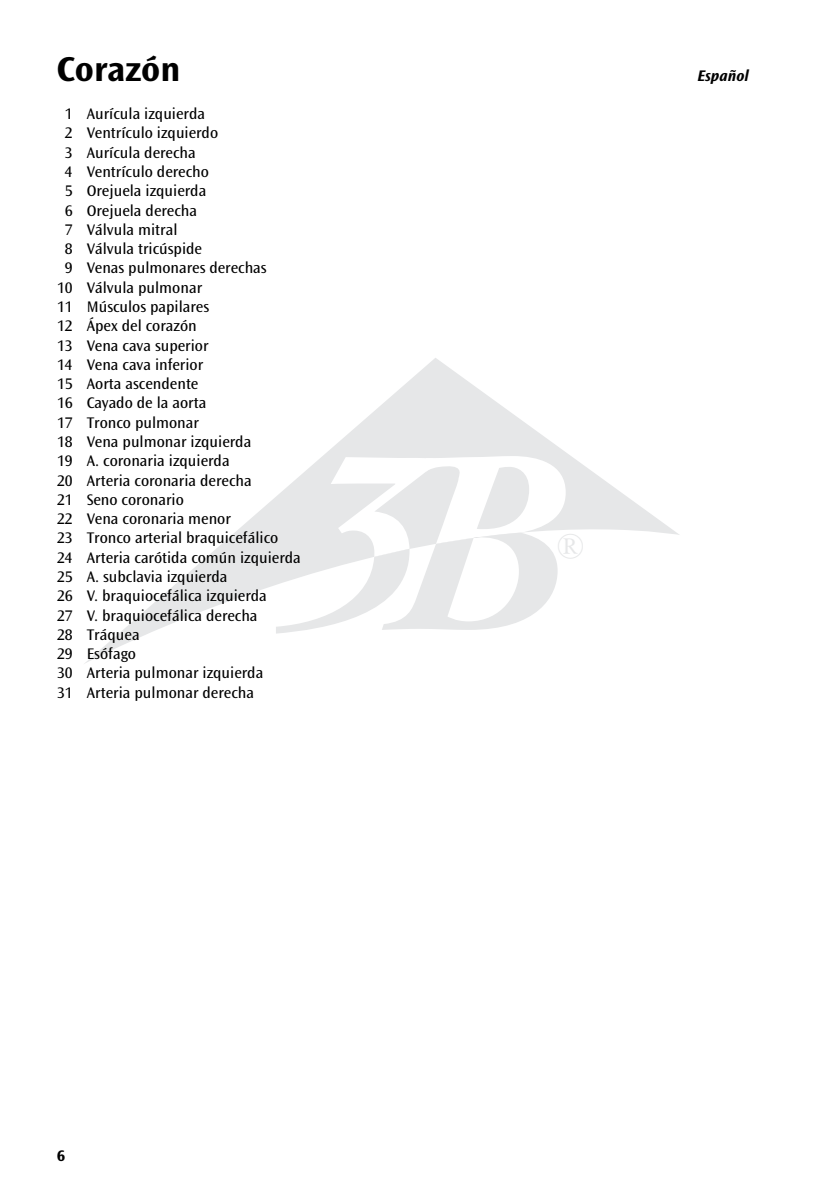
<style>
.page{position:relative;width:836px;height:1191px;background:#fff}
.page>*{position:absolute;margin:0;border:0;box-sizing:border-box;transform-origin:0 0}
.t1{font:36.2px "Perpetua";color:#e6e7e8}
.t2{font:700 36px "Ocean Sans Std";color:#000}
.t3{font:16px "Ocean Sans Std";color:#000}
.t4{font:italic 700 16px "Ocean Sans Std";color:#000}
.t5{font:700 16px "Ocean Sans Std";color:#000}
</style>
<div class="page">
<svg style="left:84px;top:358px;width:595px;height:306px"></svg>
<svg style="left:276px;top:456px;width:289px;height:177px"></svg>
<h2 class="t2" style="left:57px;top:49px;width:125px">Corazón</h2>
<p class="t3" style="left:65px;top:105px;width:142px">1 Aurícula izquierda</p>
<p class="t3" style="left:65px;top:124px;width:155px">2 Ventrículo izquierdo</p>
<p class="t3" style="left:65px;top:143px;width:132px">3 Aurícula derecha</p>
<p class="t3" style="left:65px;top:163px;width:145px">4 Ventrículo derecho</p>
<p class="t3" style="left:65px;top:182px;width:143px">5 Orejuela izquierda</p>
<p class="t3" style="left:65px;top:201px;width:134px">6 Orejuela derecha</p>
<p class="t3" style="left:65px;top:221px;width:114px">7 Válvula mitral</p>
<p class="t3" style="left:65px;top:240px;width:139px">8 Válvula tricúspide</p>
<p class="t3" style="left:65px;top:259px;width:203px">9 Venas pulmonares derechas</p>
<p class="t3" style="left:57px;top:278px;width:146px">10 Válvula pulmonar</p>
<p class="t3" style="left:57px;top:298px;width:153px">11 Músculos papilares</p>
<p class="t3" style="left:57px;top:317px;width:141px">12 Ápex del corazón</p>
<p class="t3" style="left:57px;top:336px;width:153px">13 Vena cava superior</p>
<p class="t3" style="left:57px;top:356px;width:148px">14 Vena cava inferior</p>
<p class="t3" style="left:57px;top:375px;width:143px">15 Aorta ascendente</p>
<p class="t3" style="left:57px;top:394px;width:151px">16 Cayado de la aorta</p>
<p class="t3" style="left:57px;top:413px;width:143px">17 Tronco pulmonar</p>
<p class="t3" style="left:57px;top:433px;width:196px">18 Vena pulmonar izquierda</p>
<p class="t3" style="left:57px;top:452px;width:174px">19 A. coronaria izquierda</p>
<p class="t3" style="left:57px;top:471px;width:196px">20 Arteria coronaria derecha</p>
<p class="t3" style="left:57px;top:491px;width:128px">21 Seno coronario</p>
<p class="t3" style="left:57px;top:510px;width:175px">22 Vena coronaria menor</p>
<p class="t3" style="left:57px;top:529px;width:223px">23 Tronco arterial braquicefálico</p>
<p class="t3" style="left:57px;top:548px;width:245px">24 Arteria carótida común izquierda</p>
<p class="t3" style="left:57px;top:568px;width:172px">25 A. subclavia izquierda</p>
<p class="t3" style="left:57px;top:587px;width:211px">26 V. braquiocefálica izquierda</p>
<p class="t3" style="left:57px;top:606px;width:202px">27 V. braquiocefálica derecha</p>
<p class="t3" style="left:57px;top:625px;width:84px">28 Tráquea</p>
<p class="t3" style="left:57px;top:645px;width:80px">29 Esófago</p>
<p class="t3" style="left:57px;top:664px;width:208px">30 Arteria pulmonar izquierda</p>
<p class="t3" style="left:57px;top:683px;width:198px">31 Arteria pulmonar derecha</p>
<p class="t5" style="left:57px;top:1146px;width:10px">6</p>
<p class="t4" style="left:697px;top:66px;width:53px">Español</p>
<h1 class="t1" style="left:556px;top:529px;width:29px">®</h1>
</div>
